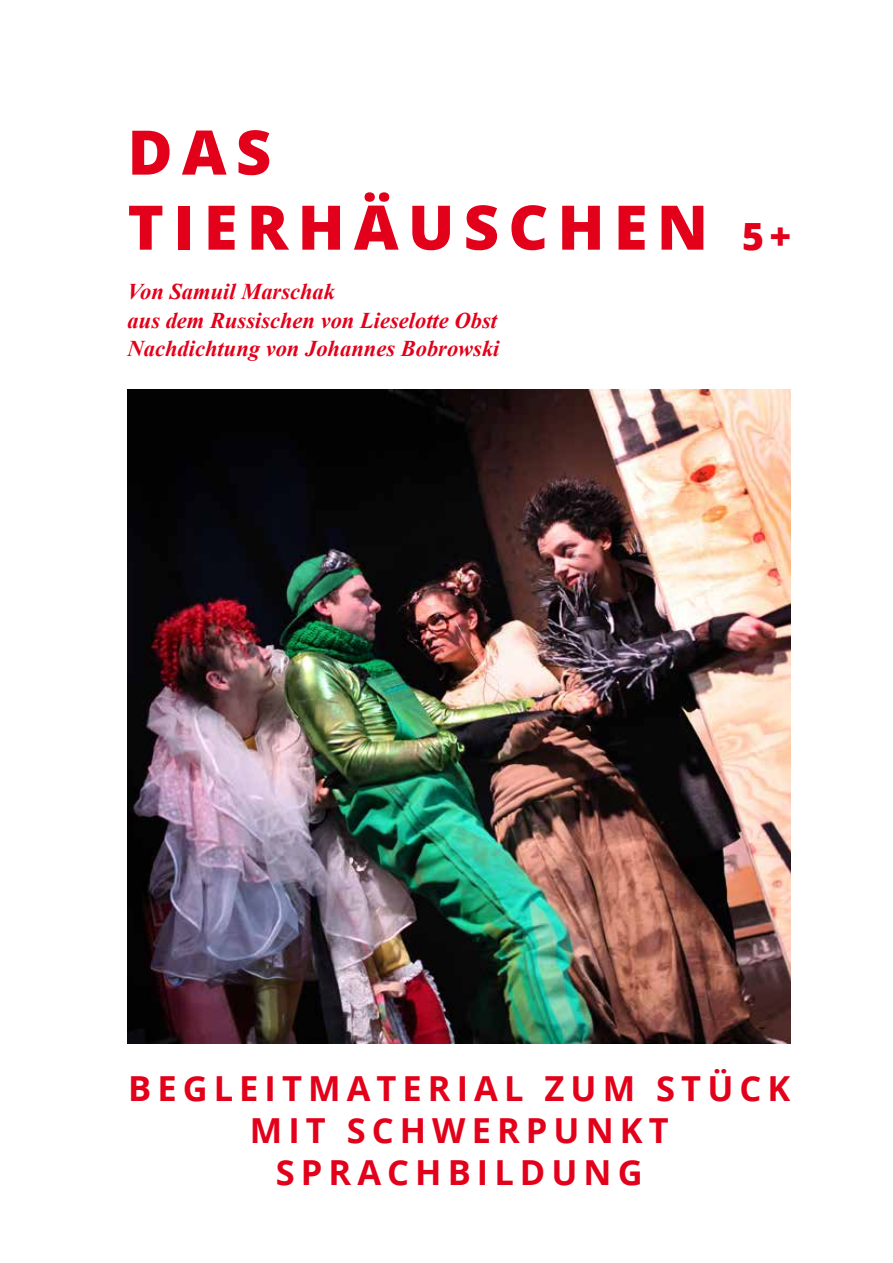
<style>
.page{position:relative;width:893px;height:1263px;background:#fff}
.page>*{position:absolute;margin:0;border:0;box-sizing:border-box;transform-origin:0 0}
.t1{font:800 61.5px/75px "Open Sans";letter-spacing:.15em;color:#e2001a}
.t2{font:700 34.5px/42px "Open Sans";letter-spacing:.175em;color:#e2001a;text-align:center}
.t3{font:italic 700 22.5px/28.5px "Times New Roman";color:#e2001a}
.s1{font-size:37.5px}
</style>
<div class="page">
<img style="left:128px;top:390px;width:663px;height:654px">
<h1 class="t1" style="left:128px;top:112px;width:665px">DAS<br>TIERHÄUSCHEN <span class="s1">5+</span></h1>
<p class="t3" style="left:128px;top:277px;width:373px">Von Samuil Marschak<br>aus dem Russischen von Lieselotte Obst<br>Nachdichtung von Johannes Bobrowski</p>
<h2 class="t2" style="left:128px;top:1067px;width:664px">BEGLEITMATERIAL ZUM STÜCK<br>MIT SCHWERPUNKT<br>SPRACHBILDUNG</h2>
</div>
